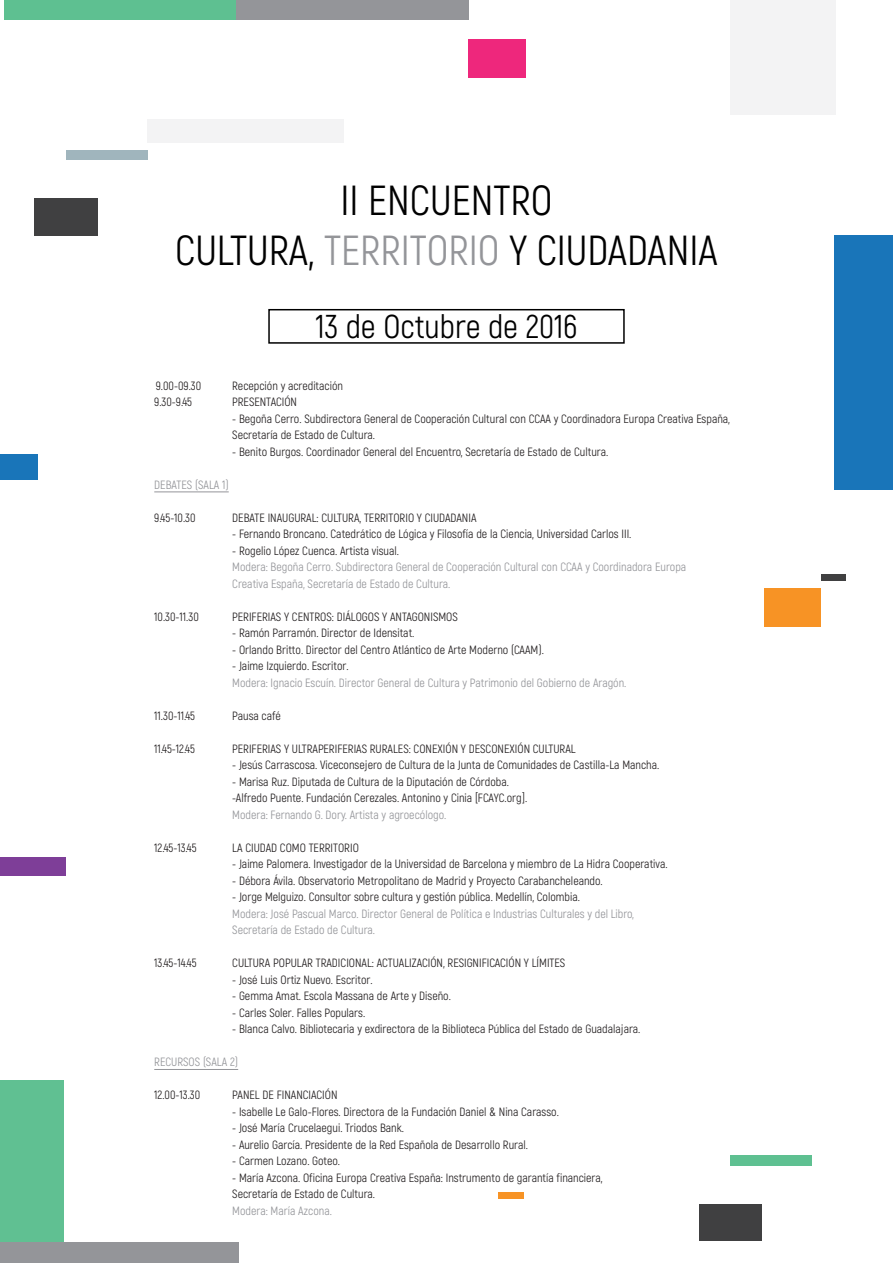
<style>
.page{position:relative;width:893px;height:1263px;background:#fff}
.page>*{position:absolute;margin:0;border:0;box-sizing:border-box;transform-origin:0 0}
.t1{font:42px "Akrobat";color:#000}
.t2{font:33px "Akrobat";color:#000}
.t3{font:12px/16.5px "Akrobat";color:#231f20}
.t4{font:12px "Akrobat";color:#949599}
.s1{color:#949599}
</style>
<div class="page">
<div style="left:1px;top:1079px;width:63px;height:162px;background:#60c092"></div>
<div style="left:0;top:1242px;width:239px;height:21px;background:#949599"></div>
<div style="left:498px;top:1193px;width:26px;height:6px;background:#f79325"></div>
<div style="left:730px;top:1155px;width:81px;height:10px;background:#5ec091"></div>
<div style="left:699px;top:1205px;width:63px;height:36px;background:#404041"></div>
<div style="left:821px;top:574px;width:25px;height:6px;background:#404041"></div>
<div style="left:764px;top:588px;width:57px;height:38px;background:#f79325"></div>
<div style="left:834px;top:235px;width:59px;height:255px;background:#1975b9"></div>
<div style="left:730px;top:0;width:105px;height:115px;background:#f3f3f4"></div>
<div style="left:469px;top:40px;width:57px;height:38px;background:#ee277c"></div>
<div style="left:147px;top:119px;width:197px;height:24px;background:#f3f3f4"></div>
<div style="left:66px;top:151px;width:81px;height:9px;background:#a0b5bd"></div>
<div style="left:34px;top:198px;width:64px;height:38px;background:#404041"></div>
<div style="left:4px;top:0;width:232px;height:20px;background:#5ec091"></div>
<div style="left:237px;top:0;width:232px;height:20px;background:#949599"></div>
<div style="left:0;top:454px;width:38px;height:25px;background:#1975b9"></div>
<div style="left:0;top:857px;width:66px;height:18px;background:#7e3e98"></div>
<div style="left:268px;top:309px;width:357px;height:35px;border:2px solid #000"></div>
<hr style="left:154px;top:492px;width:75px;height:1px;background:#949599">
<hr style="left:154px;top:1069px;width:84px;height:1px;background:#949599">
<p class="t1" style="left:340px;top:175px;width:214px">II ENCUENTRO</p>
<p class="t1" style="left:175px;top:225px;width:544px">CULTURA, <span class="s1">TERRITORIO</span> Y CIUDADANIA</p>
<p class="t2" style="left:316px;top:306px;width:263px">13 de Octubre de 2016</p>
<p class="t3" style="left:156px;top:377px;width:47px">9.00-09.30</p>
<p class="t3" style="left:232px;top:377px;width:112px">Recepción y acreditación</p>
<p class="t3" style="left:154px;top:394px;width:39px">9.30-9.45</p>
<p class="t3" style="left:232px;top:394px;width:66px">PRESENTACIÓN</p>
<p class="t3" style="left:232px;top:410px;width:499px">- Begoña Cerro. Subdirectora General de Cooperación Cultural con CCAA y Coordinadora Europa Creativa España,</p>
<p class="t3" style="left:232px;top:427px;width:144px">Secretaría de Estado de Cultura.</p>
<p class="t3" style="left:232px;top:443px;width:378px">- Benito Burgos. Coordinador General del Encuentro, Secretaría de Estado de Cultura.</p>
<p class="t4" style="left:154px;top:477px;width:76px">DEBATES (SALA 1)</p>
<p class="t3" style="left:154px;top:509px;width:43px">9.45-10.30</p>
<p class="t3" style="left:232px;top:509px;width:246px">DEBATE INAUGURAL: CULTURA, TERRITORIO Y CIUDADANIA</p>
<p class="t3" style="left:232px;top:526px;width:401px">- Fernando Broncano. Catedrático de Lógica y Filosofía de la Ciencia, Universidad Carlos III.</p>
<p class="t3" style="left:232px;top:542px;width:168px">- Rogelio López Cuenca. Artista visual.</p>
<p class="t4" style="left:232px;top:560px;width:456px">Modera: Begoña Cerro. Subdirectora General de Cooperación Cultural con CCAA y Coordinadora Europa</p>
<p class="t4" style="left:232px;top:576px;width:220px">Creativa España, Secretaría de Estado de Cultura.</p>
<p class="t3" style="left:154px;top:608px;width:46px">10.30-11.30</p>
<p class="t3" style="left:232px;top:608px;width:227px">PERIFERIAS Y CENTROS: DIÁLOGOS Y ANTAGONISMOS</p>
<p class="t3" style="left:232px;top:625px;width:184px">- Ramón Parramón. Director de Idensitat.</p>
<p class="t3" style="left:232px;top:641px;width:313px">- Orlando Britto. Director del Centro Atlántico de Arte Moderno (CAAM).</p>
<p class="t3" style="left:232px;top:658px;width:118px">- Jaime Izquierdo. Escritor.</p>
<p class="t4" style="left:232px;top:675px;width:396px">Modera: Ignacio Escuín. Director General de Cultura y Patrimonio del Gobierno de Aragón.</p>
<p class="t3" style="left:154px;top:707px;width:42px">11.30-11.45</p>
<p class="t3" style="left:232px;top:707px;width:50px">Pausa café</p>
<p class="t3" style="left:154px;top:740px;width:42px">11.45-12.45</p>
<p class="t3" style="left:232px;top:740px;width:345px">PERIFERIAS Y ULTRAPERIFERIAS RURALES: CONEXIÓN Y DESCONEXIÓN CULTURAL</p>
<p class="t3" style="left:232px;top:757px;width:429px">- Jesús Carrascosa. Viceconsejero de Cultura de la Junta de Comunidades de Castilla-La Mancha.</p>
<p class="t3" style="left:232px;top:773px;width:278px">- Marisa Ruz. Diputada de Cultura de la Diputación de Córdoba.</p>
<p class="t3" style="left:232px;top:790px;width:296px">-Alfredo Puente. Fundación Cerezales. Antonino y Cinia [FCAYC.org].</p>
<p class="t4" style="left:232px;top:807px;width:216px">Modera: Fernando G. Dory. Artista y agroecólogo.</p>
<p class="t3" style="left:154px;top:839px;width:44px">12.45-13.45</p>
<p class="t3" style="left:232px;top:839px;width:128px">LA CIUDAD COMO TERRITORIO</p>
<p class="t3" style="left:232px;top:856px;width:437px">- Jaime Palomera. Investigador de la Universidad de Barcelona y miembro de La Hidra Cooperativa.</p>
<p class="t3" style="left:232px;top:872px;width:372px">- Débora Ávila. Observatorio Metropolitano de Madrid y Proyecto Carabancheleando.</p>
<p class="t3" style="left:232px;top:889px;width:349px">- Jorge Melguizo. Consultor sobre cultura y gestión pública. Medellín, Colombia.</p>
<p class="t4" style="left:232px;top:906px;width:403px">Modera: José Pascual Marco. Director General de Política e Industrias Culturales y del Libro,</p>
<p class="t4" style="left:232px;top:923px;width:144px">Secretaría de Estado de Cultura.</p>
<p class="t3" style="left:154px;top:955px;width:44px">13.45-14.45</p>
<p class="t3" style="left:232px;top:955px;width:335px">CULTURA POPULAR TRADICIONAL: ACTUALIZACIÓN, RESIGNIFICACIÓN Y LÍMITES</p>
<p class="t3" style="left:232px;top:971px;width:142px">- José Luis Ortiz Nuevo. Escritor.</p>
<p class="t3" style="left:232px;top:988px;width:220px">- Gemma Amat. Escola Massana de Arte y Diseño.</p>
<p class="t3" style="left:232px;top:1004px;width:134px">- Carles Soler. Falles Populars.</p>
<p class="t3" style="left:232px;top:1021px;width:410px">- Blanca Calvo. Bibliotecaria y exdirectora de la Biblioteca Pública del Estado de Guadalajara.</p>
<p class="t4" style="left:154px;top:1055px;width:85px">RECURSOS (SALA 2)</p>
<p class="t3" style="left:154px;top:1087px;width:48px">12.00-13.30</p>
<p class="t3" style="left:232px;top:1087px;width:107px">PANEL DE FINANCIACIÓN</p>
<p class="t3" style="left:232px;top:1103px;width:328px">- Isabelle Le Galo-Flores. Directora de la Fundación Daniel &amp; Nina Carasso.</p>
<p class="t3" style="left:232px;top:1120px;width:173px">- José María Crucelaegui. Triodos Bank.</p>
<p class="t3" style="left:232px;top:1136px;width:297px">- Aurelio García. Presidente de la Red Española de Desarrollo Rural.</p>
<p class="t3" style="left:232px;top:1153px;width:109px">- Carmen Lozano. Goteo.</p>
<p class="t3" style="left:232px;top:1169px;width:372px">- María Azcona. Oficina Europa Creativa España: Instrumento de garantía financiera,<br>Secretaría de Estado de Cultura.</p>
<p class="t4" style="left:232px;top:1203px;width:101px">Modera: María Azcona.</p>
</div>
